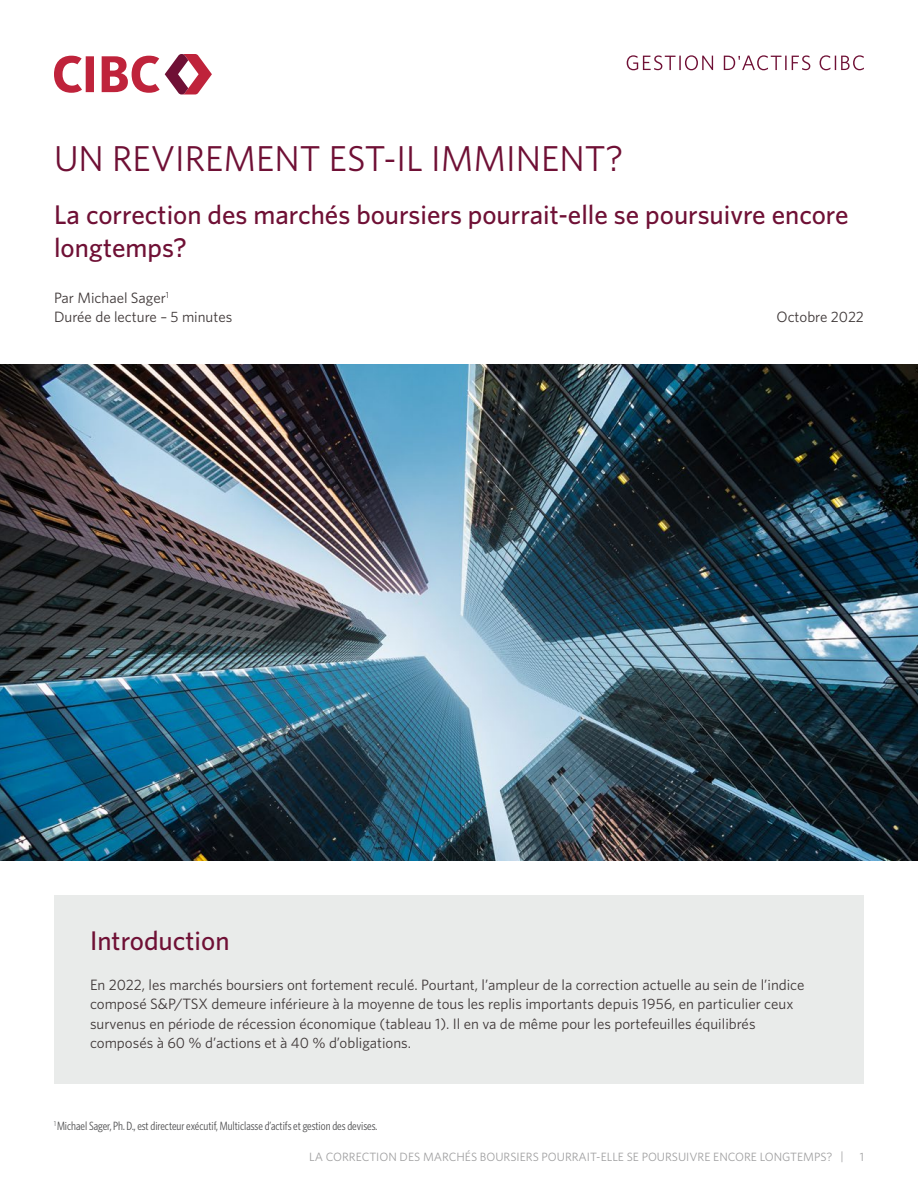
<style>
.page{position:relative;width:918px;height:1188px;background:#fff}
.page>*{position:absolute;margin:0;border:0;box-sizing:border-box;transform-origin:0 0}
.Header_H1{font:36px "Whitney";color:#6f1035}
.Subheader_H2{font:500 27px/33px "Whitney";color:#6f1035}
.Body_P{font:15px/19.5px "Whitney";color:#3f3838}
.Source_p{font:12px "Whitney Condensed";color:#545455}
.t1{font:12px "Whitney";color:#a0a0a1}
</style>
<div class="page">
<svg style="left:627px;top:55px;width:86px;height:15px"></svg>
<svg style="left:724px;top:55px;width:86px;height:15px"></svg>
<svg style="left:820px;top:55px;width:44px;height:15px"></svg>
<svg style="left:54px;top:54px;width:158px;height:40px"></svg>
<img style="left:0;top:364px;width:918px;height:497px">
<div style="left:54px;top:896px;width:810px;height:188px;background:#e9ebea"></div>
<h1 class="Header_H1" style="left:54px;top:134px;width:571px">UN REVIREMENT EST-IL IMMINENT?</h1>
<h2 class="Subheader_H2" style="left:54px;top:197px;width:796px">La correction des marchés boursiers pourrait-elle se poursuivre encore longtemps?</h2>
<p class="Body_P" style="left:54px;top:288px;width:180px">Par Michael Sager<sup>1<br></sup>Durée de lecture – 5 minutes</p>
<p class="Body_P" style="left:777px;top:307px;width:89px">Octobre 2022</p>
<h2 class="Subheader_H2" style="left:90px;top:924px;width:141px">Introduction</h2>
<p class="Body_P" style="left:90px;top:975px;width:716px">En 2022, les marchés boursiers ont fortement reculé. Pourtant, l’ampleur de la correction actuelle au sein de l’indice composé S&amp;P/TSX demeure inférieure à la moyenne de tous les replis importants depuis 1956, en particulier ceux survenus en période de récession économique (tableau 1). Il en va de même pour les portefeuilles équilibrés composés à 60 % d’actions et à 40 % d’obligations.</p>
<p class="Source_p" style="left:54px;top:1118px;width:325px"><sup>1</sup> Michael Sager, Ph. D., est directeur exécutif, Multiclasse d’actifs et gestion des devises.</p>
<p class="t1" style="left:309px;top:1149px;width:536px">LA CORRECTION DES MARCHÉS BOURSIERS POURRAIT-ELLE SE POURSUIVRE ENCORE LONGTEMPS? |</p>
<p class="t1" style="left:860px;top:1149px;width:6px">1</p>
</div>
